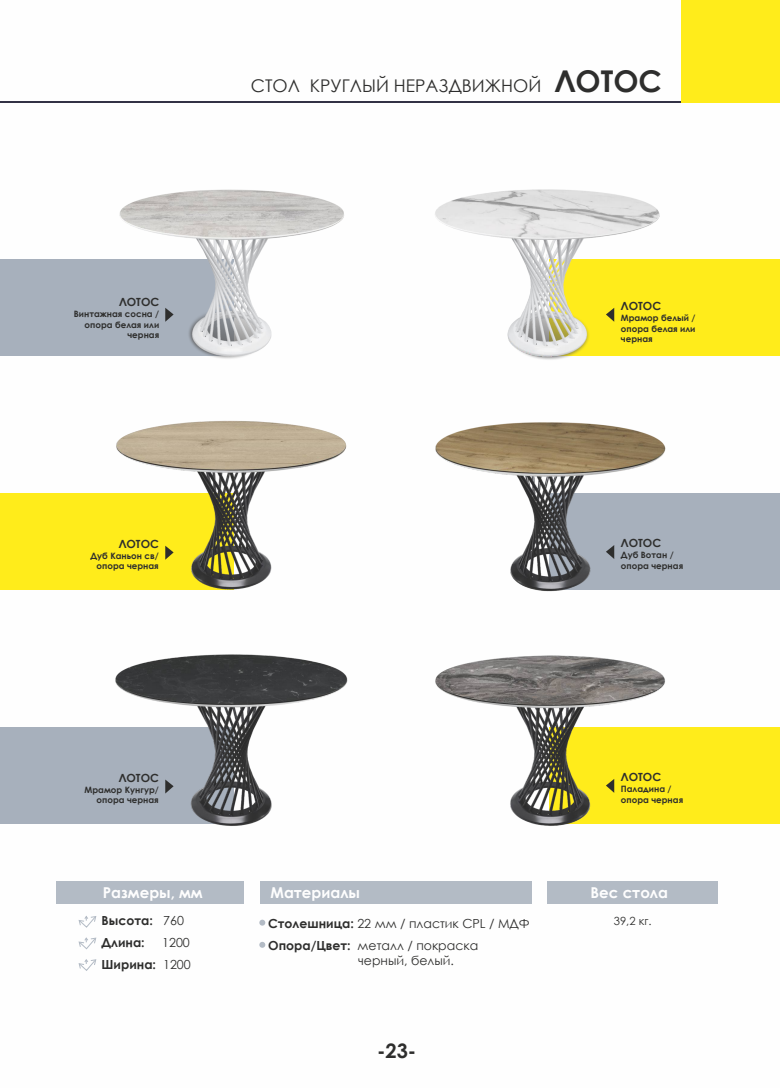
<style>
.page{position:relative;width:780px;height:1088px;background:#fff}
.page>*{position:absolute;margin:0;border:0;box-sizing:border-box;transform-origin:0 0}
.t1{font:700 20px "Century Gothic";color:#2e2e2d}
.t2{font:17.5px "Century Gothic";color:#2e2e2d}
.t3{font:700 15px "Century Gothic";color:#fefefe}
.t4{font:12.5px/22.1px "Century Gothic";color:#2e2e2d}
.t5{font:700 12.5px/22.1px "Century Gothic";color:#2e2e2d}
.t6{font:700 11.25px "Century Gothic";color:#2e2e2d}
.t7{font:11.25px "Century Gothic";color:#2e2e2d}
.t8{font:700 8.75px/10.6px "Century Gothic";color:#2e2e2d;text-align:right}
.s1{font-weight:700;font-size:30px}
.s2{font-weight:400}
.s3{font-weight:700}
</style>
<div class="page">
<div style="left:680px;top:0;width:99px;height:103px;background:#ffec1b"></div>
<hr style="left:0;top:101px;width:680px;height:2px;background:#333245">
<div style="left:57px;top:881px;width:187px;height:23px;background:#b3bbc5"></div>
<svg style="left:78px;top:916px;width:18px;height:12px"></svg>
<div style="left:546px;top:881px;width:171px;height:23px;background:#b3bbc5"></div>
<div style="left:260px;top:881px;width:271px;height:23px;background:#b3bbc5"></div>
<svg style="left:259px;top:920px;width:6px;height:5px"></svg>
<svg style="left:259px;top:942px;width:6px;height:6px"></svg>
<svg style="left:78px;top:937px;width:18px;height:13px"></svg>
<svg style="left:78px;top:959px;width:18px;height:12px"></svg>
<div style="left:549px;top:259px;width:230px;height:97px;background:#ffec1b"></div>
<div style="left:0;top:259px;width:234px;height:97px;background:#a7b0bc"></div>
<div style="left:549px;top:493px;width:230px;height:97px;background:#a7b0bc"></div>
<div style="left:0;top:493px;width:234px;height:97px;background:#ffec1b"></div>
<div style="left:549px;top:728px;width:230px;height:96px;background:#ffec1b"></div>
<div style="left:0;top:728px;width:234px;height:96px;background:#a7b0bc"></div>
<img style="left:435px;top:189px;width:225px;height:171px">
<img style="left:119px;top:189px;width:225px;height:170px">
<img style="left:435px;top:422px;width:231px;height:170px">
<img style="left:116px;top:420px;width:231px;height:170px">
<img style="left:113px;top:654px;width:553px;height:172px">
<svg style="left:165px;top:546px;width:9px;height:14px"></svg>
<svg style="left:606px;top:545px;width:8px;height:14px"></svg>
<svg style="left:165px;top:779px;width:9px;height:14px"></svg>
<svg style="left:606px;top:779px;width:8px;height:14px"></svg>
<h2 class="t2" style="left:251px;top:79px;width:412px">СТОЛ КРУГЛЫЙ НЕРАЗДВИЖНОЙ <span class="s1">ЛОТОС</span></h2>
<p class="t6" style="left:119px;top:298px;width:42px">ЛОТОС</p>
<p class="t8" style="left:74px;top:310px;width:87px">Винтажная сосна / опора белая или черная</p>
<p class="t6" style="left:119px;top:539px;width:42px">ЛОТОС</p>
<p class="t8" style="left:90px;top:551px;width:70px">Дуб Каньон св/ опора черная</p>
<p class="t6" style="left:621px;top:301px;width:42px">ЛОТОС</p>
<p class="t8" style="left:621px;top:313px;width:76px;text-align:justify">Мрамор белый / опора белая или черная</p>
<p class="t6" style="left:621px;top:538px;width:42px">ЛОТОС</p>
<p class="t8" style="left:621px;top:550px;width:64px;text-align:left">Дуб Вотан / опора черная</p>
<p class="t6" style="left:119px;top:773px;width:42px">ЛОТОС</p>
<p class="t8" style="left:85px;top:785px;width:76px">Мрамор Кунгур/ опора черная</p>
<p class="t6" style="left:621px;top:772px;width:42px">ЛОТОС</p>
<p class="t8" style="left:621px;top:784px;width:64px;text-align:left">Паладина / опора черная</p>
<h3 class="t3" style="left:103px;top:887px;width:101px">Размеры, мм</h3>
<h3 class="t5" style="left:101px;top:910px;width:84px">Высота: <span class="s2">760<br></span>Длина:</h3>
<h3 class="t4" style="left:101px;top:932px;width:91px;text-align:right">1200<br><span class="s3">Ширина:</span> 1200</h3>
<h3 class="t3" style="left:270px;top:887px;width:91px">Материалы</h3>
<h3 class="t3" style="left:590px;top:887px;width:79px">Вес стола</h3>
<h3 class="t4" style="left:268px;top:913px;width:263px"><span class="s3">Столешница:</span> 22 мм / пластик CPL / МДФ<br><span class="s3">Опора/Цвет:</span> металл / покраска</h3>
<h3 class="t4" style="left:358px;top:950px;width:97px">черный, белый.</h3>
<p class="t7" style="left:613px;top:916px;width:39px">39,2 кг.</p>
<h1 class="t1" style="left:377px;top:1043px;width:41px">-23-</h1>
</div>
